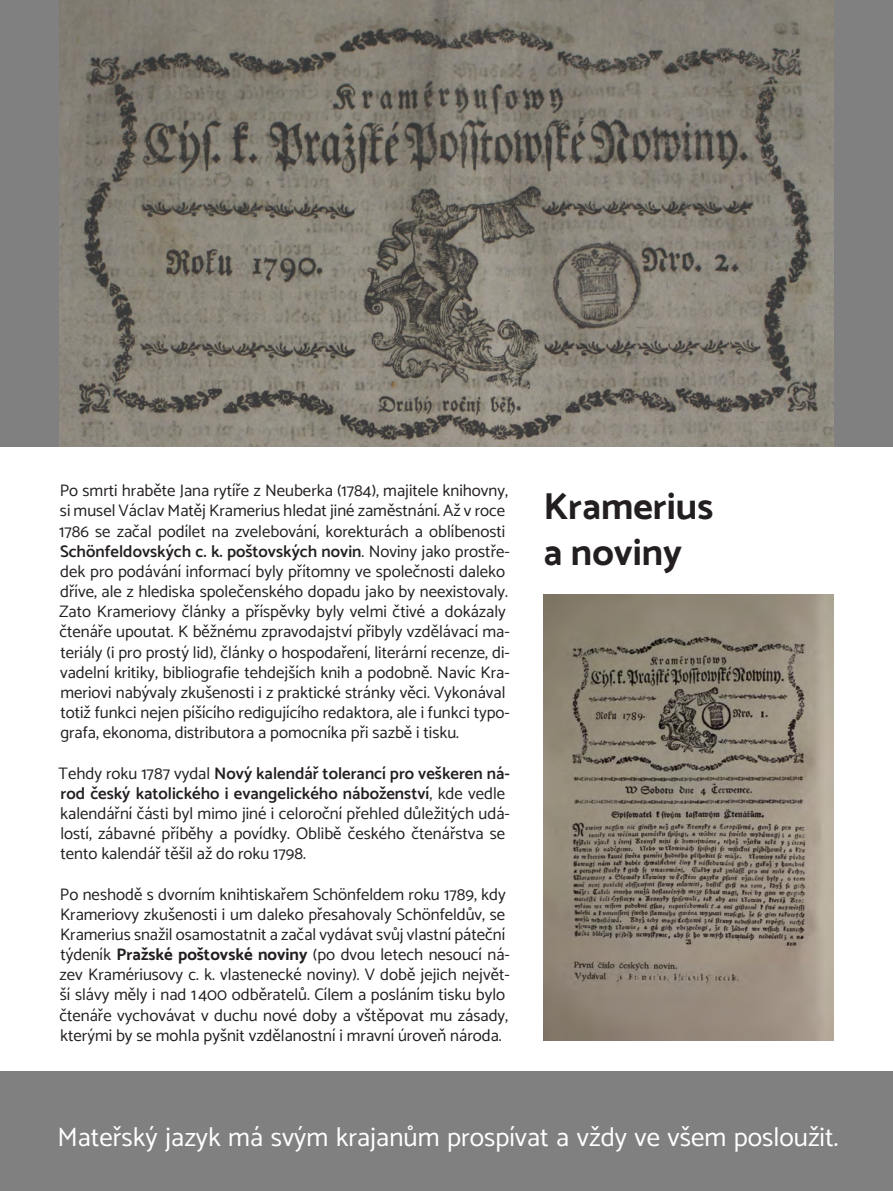
<style>
.page{position:relative;width:893px;height:1191px;background:#fff}
.page>*{position:absolute;margin:0;border:0;box-sizing:border-box;transform-origin:0 0}
.t1{font:700 37.8px/45.3px "Catamaran";color:#231f20}
.t2{font:26.85px "Catamaran";color:#fff}
.t3{font:16.8px/20.1px "Catamaran";color:#231f20}
.s1{font-weight:600}
.s2{font-weight:700}
</style>
<div class="page">
<div style="left:0;top:0;width:893px;height:446px;background:#808080"></div>
<div style="left:0;top:1072px;width:893px;height:119px;background:#808080"></div>
<img style="left:60px;top:0;width:773px;height:446px">
<img style="left:543px;top:594px;width:290px;height:446px">
<p class="t3" style="left:59px;top:480px;width:452px">Po smrti hraběte Jana rytíře z Neuberka (1784), majitele knihovny, si musel Václav Matěj Kramerius hledat jiné zaměstnání. Až v roce 1786 se začal podílet na zvelebování, korekturách a oblíbenosti <span class="s1">Schönfeldovských c. k. poštovských novin</span>. Noviny jako prostře&shy;dek pro podávání informací byly přítomny ve společnosti daleko dříve, ale z hlediska společenského dopadu jako by neexistovaly.<br>Zato Krameriovy články a příspěvky byly velmi čtivé a dokázaly čtenáře upoutat. K běžnému zpravodajství přibyly vzdělávací ma&shy;teriály (i pro prostý lid), články o hospodaření, literární recenze, di&shy;vadelní kritiky, bibliografie tehdejších knih a podobně. Navíc Kra&shy;meriovi nabývaly zkušenosti i z praktické stránky věci. Vykonával totiž funkci nejen píšícího redigujícího redaktora, ale i funkci typo&shy;grafa, ekonoma, distributora a pomocníka při sazbě i tisku.</p>
<p class="t3" style="left:59px;top:762px;width:453px">Tehdy roku 1787 vydal <span class="s1">Nový kalendář tolerancí pro veškeren ná&shy;rod český katolického i evangelického náboženství</span>, kde vedle kalendářní části byl mimo jiné i celoroční přehled důležitých udá&shy;lostí, zábavné příběhy a povídky. Oblibě českého čtenářstva se tento kalendář těšil až do roku 1798.</p>
<p class="t3" style="left:59px;top:883px;width:452px">Po neshodě s dvorním knihtiskařem Schönfeldem roku 1789, kdy Krameriovy zkušenosti i um daleko přesahovaly Schönfeldův, se Kramerius snažil osamostatnit a začal vydávat svůj vlastní páteční týdeník <span class="s2">Pražské poštovské noviny</span> (po dvou letech nesoucí ná&shy;zev Kramériusovy c. k. vlastenecké noviny). V době jejich největ&shy;ší slávy měly i nad 1 400 odběratelů. Cílem a posláním tisku bylo čtenáře vychovávat v duchu nové doby a vštěpovat mu zásady, kterými by se mohla pyšnit vzdělanostní i mravní úroveň národa.</p>
<h1 class="t1" style="left:543px;top:483px;width:171px">Kramerius a noviny</h1>
<h2 class="t2" style="left:57px;top:1116px;width:782px">Mateřský jazyk má svým krajanům prospívat a vždy ve všem posloužit.</h2>
</div>
